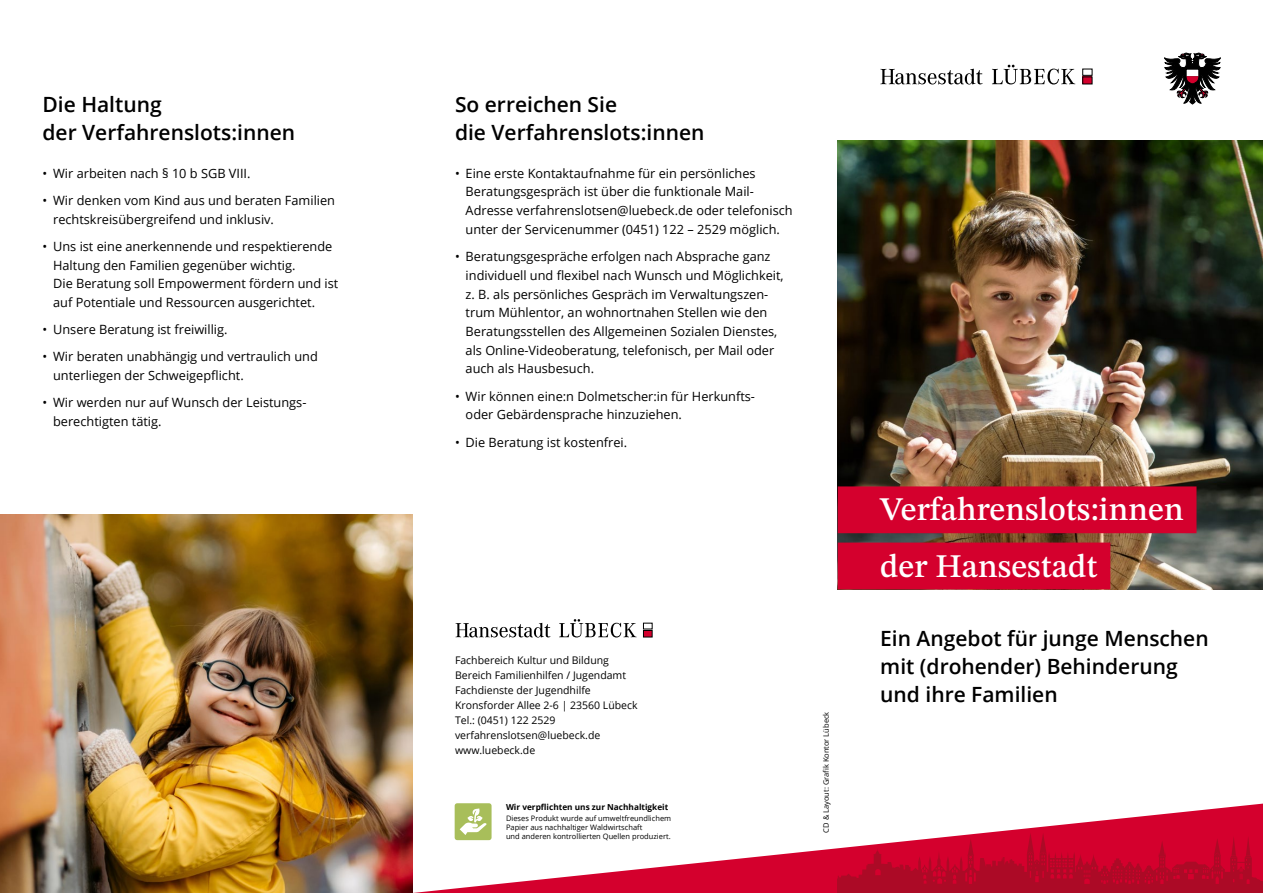
<style>
.page{position:relative;width:1263px;height:893px;background:#fff}
.page>*{position:absolute;margin:0;border:0;box-sizing:border-box;transform-origin:0 0}
.t1{font:33px "STIX Two Text";color:#fff}
.HL_Headline_3_-_14_6{font:600 21px/28px "Open Sans";color:#000}
.HL_Fließtext_8_5_4_4{font:12.75px/18.8px "Open Sans";color:#000}
.HL_Bildunterschrift{font:10.5px/14.9px "Open Sans";color:#000}
.t2{font:700 8.25px "Open Sans";color:#000}
.HL_Zwischenüberschri{font:7.5px/9px "Open Sans";color:#000}
</style>
<div class="page">
<img style="left:838px;top:140px;width:425px;height:449px">
<img style="left:0;top:514px;width:412px;height:379px">
<svg style="left:992px;top:65px;width:83px;height:19px"></svg>
<svg style="left:880px;top:69px;width:102px;height:16px"></svg>
<div style="left:1083px;top:77px;width:9px;height:7px;background:#d4002d"></div>
<div style="left:1082px;top:77px;width:10px;height:7px;border:1px solid #000"></div>
<svg style="left:1164px;top:53px;width:56px;height:51px"></svg>
<div style="left:838px;top:486px;width:358px;height:47px;background:#d4002d"></div>
<div style="left:838px;top:543px;width:272px;height:46px;background:#d4002d"></div>
<svg style="left:412px;top:804px;width:851px;height:89px"></svg>
<svg style="left:838px;top:833px;width:425px;height:60px;background:#c30f32"></svg>
<div style="left:455px;top:803px;width:37px;height:37px;background:#a8be5a;border-radius:3px"></div>
<svg style="left:460px;top:808px;width:27px;height:27px"></svg>
<svg style="left:559px;top:619px;width:77px;height:18px"></svg>
<svg style="left:456px;top:623px;width:94px;height:14px"></svg>
<div style="left:643px;top:623px;width:9px;height:6px;border:1px solid #000"></div>
<div style="left:643px;top:630px;width:9px;height:7px;background:#d4002d"></div>
<div style="left:643px;top:630px;width:9px;height:7px;border:1px solid #000"></div>
<p class="HL_Headline_3_-_14_6" style="left:43px;top:90px;width:254px">Die Haltung<br>der Verfahrenslots:innen</p>
<p class="HL_Fließtext_8_5_4_4" style="left:43px;top:163px;width:209px">• Wir arbeiten nach § 10 b SGB VIII.</p>
<p class="HL_Fließtext_8_5_4_4" style="left:53px;top:191px;width:283px;text-indent:-11px">• Wir denken vom Kind aus und beraten Familien rechtskreisübergreifend und inklusiv.</p>
<p class="HL_Fließtext_8_5_4_4" style="left:53px;top:237px;width:287px;text-indent:-11px">• Uns ist eine anerkennende und respektierende Haltung den Familien gegenüber wichtig.<br>Die Beratung soll Empowerment fördern und ist auf Potentiale und Ressourcen ausgerichtet.</p>
<p class="HL_Fließtext_8_5_4_4" style="left:43px;top:320px;width:187px">• Unsere Beratung ist freiwillig.</p>
<p class="HL_Fließtext_8_5_4_4" style="left:53px;top:347px;width:266px;text-indent:-11px">• Wir beraten unabhängig und vertraulich und unterliegen der Schweigepflicht.</p>
<p class="HL_Fließtext_8_5_4_4" style="left:53px;top:393px;width:255px;text-indent:-11px">• Wir werden nur auf Wunsch der Leistungs&shy;berechtigten tätig.</p>
<p class="HL_Headline_3_-_14_6" style="left:455px;top:90px;width:251px">So erreichen Sie<br>die Verfahrenslots:innen</p>
<p class="HL_Fließtext_8_5_4_4" style="left:466px;top:163px;width:328px;text-indent:-11px">• Eine erste Kontaktaufnahme für ein persönliches Beratungsgespräch ist über die funktionale Mail-Adresse verfahrenslotsen@luebeck.de oder telefonisch unter der Servicenummer (0451) 122 – 2529 möglich.</p>
<p class="HL_Fließtext_8_5_4_4" style="left:466px;top:247px;width:320px;text-indent:-11px">• Beratungsgespräche erfolgen nach Absprache ganz individuell und flexibel nach Wunsch und Möglichkeit, z. B. als persönliches Gespräch im Verwaltungszen&shy;trum Mühlentor, an wohnortnahen Stellen wie den Beratungsstellen des Allgemeinen Sozialen Dienstes, als Online-Videoberatung, telefonisch, per Mail oder auch als Hausbesuch.</p>
<p class="HL_Fließtext_8_5_4_4" style="left:466px;top:386px;width:291px;text-indent:-11px">• Wir können eine:n Dolmetscher:in für Herkunfts&shy;oder Gebärdensprache hinzuziehen.</p>
<p class="HL_Fließtext_8_5_4_4" style="left:455px;top:432px;width:174px">• Die Beratung ist kostenfrei.</p>
<p class="HL_Bildunterschrift" style="left:455px;top:653px;width:184px">Fachbereich Kultur und Bildung<br>Bereich Familienhilfen / Jugendamt<br>Fachdienste der Jugendhilfe<br>Kronsforder Allee 2-6 | 23560 Lübeck<br>Tel.: (0451) 122 2529 verfahrenslotsen@luebeck.de www.luebeck.de</p>
<p class="t2" style="left:506px;top:801px;width:164px">Wir verpflichten uns zur Nachhaltigkeit</p>
<p class="HL_Zwischenüberschri" style="left:506px;top:814px;width:167px">Dieses Produkt wurde auf umweltfreundlichem<br>Papier aus nachhaltiger Waldwirtschaft<br>und anderen kontrollierten Quellen produziert.</p>
<p class="HL_Zwischenüberschri" style="left:821px;top:833px;width:122px;rotate:-90deg">CD &amp; Layout: Grafik Kontor Lübeck</p>
<p class="t1" style="left:880px;top:486px;width:305px">Verfahrenslots:innen</p>
<p class="t1" style="left:880px;top:542px;width:219px">der Hansestadt</p>
<p class="HL_Headline_3_-_14_6" style="left:880px;top:623px;width:330px">Ein Angebot für junge Menschen mit (drohender) Behinderung und ihre Familien</p>
</div>
